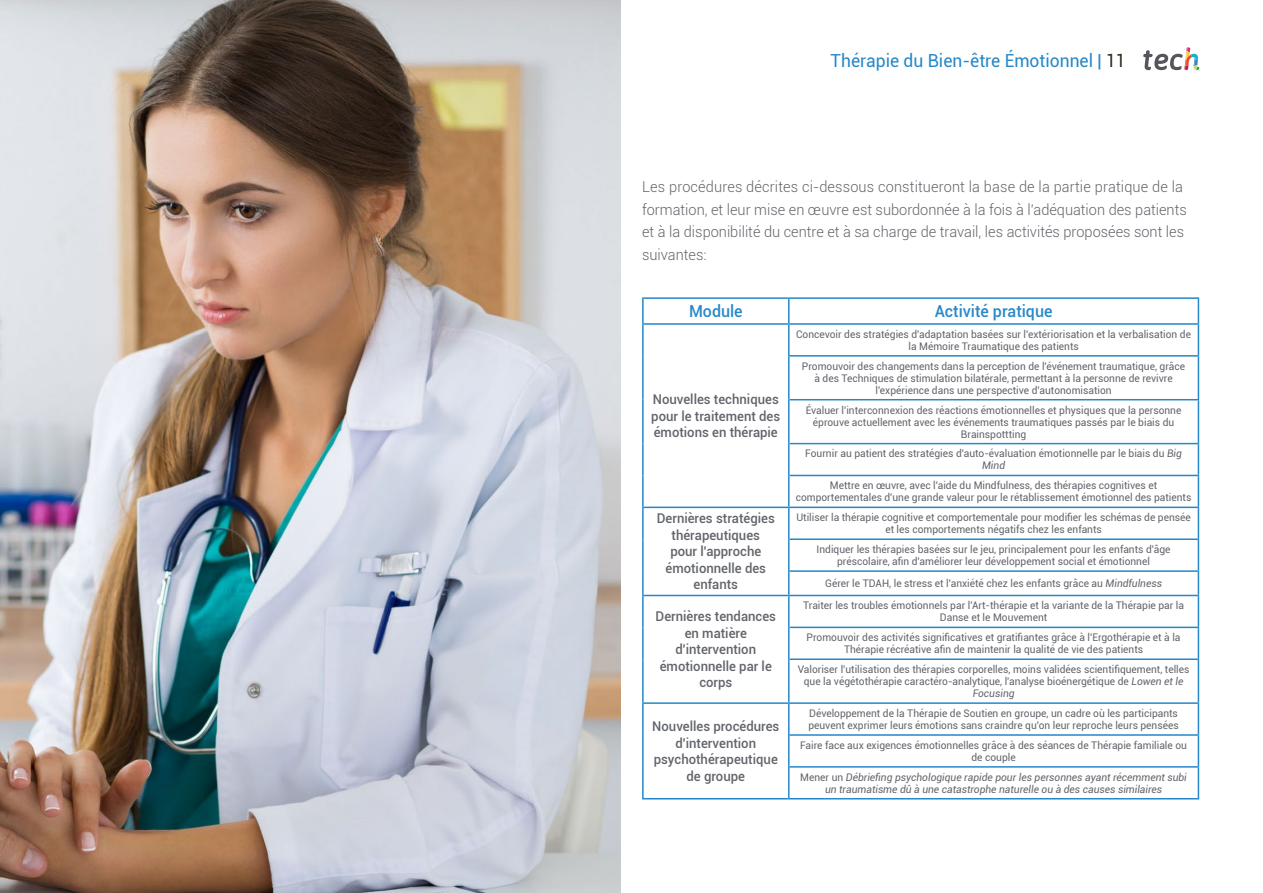
<style>
.page{position:relative;width:1263px;height:893px;background:#fff}
.page>*{position:absolute;margin:0;border:0;box-sizing:border-box;transform-origin:0 0}
.t1{font:18px "Roboto";color:#2488c9}
.t2{font:500 16.5px "Roboto";color:#2988c9}
.t3{font:300 15px/22.5px "Roboto";color:#61646a}
.t4{font:500 13.5px/16.5px "Roboto";color:#61646a;text-align:center}
.t5{font:10.5px/12px "Roboto";color:#61646a;text-align:center}
.t6{font:italic 10.5px/12px "Roboto";color:#61646a;text-align:center}
.s1{color:#312e20}
.s2{font-style:italic}
.s3{font-style:normal}
</style>
<div class="page">
<svg style="left:1143px;top:47px;width:56px;height:24px"></svg>
<hr style="left:642px;top:798px;width:147px;height:1px;background:#2488c9">
<hr style="left:788px;top:357px;width:1px;height:43px;background:#2988c9">
<hr style="left:788px;top:400px;width:1px;height:44px;background:#2988c9">
<hr style="left:788px;top:444px;width:1px;height:31px;background:#2988c9">
<hr style="left:788px;top:475px;width:1px;height:32px;background:#2988c9">
<hr style="left:788px;top:508px;width:1px;height:31px;background:#2988c9">
<hr style="left:788px;top:539px;width:1px;height:32px;background:#2988c9">
<svg style="left:788px;top:571px;width:1px;height:24px"></svg>
<hr style="left:788px;top:596px;width:1px;height:31px;background:#2988c9">
<hr style="left:788px;top:627px;width:1px;height:32px;background:#2988c9">
<hr style="left:788px;top:659px;width:1px;height:43px;background:#2988c9">
<hr style="left:788px;top:704px;width:1px;height:31px;background:#2988c9">
<hr style="left:788px;top:735px;width:1px;height:32px;background:#2988c9">
<hr style="left:788px;top:767px;width:1px;height:31px;background:#2988c9">
<hr style="left:788px;top:325px;width:1px;height:30px;background:#2988c9">
<hr style="left:642px;top:297px;width:147px;height:2px;background:#2488c9">
<hr style="left:642px;top:299px;width:2px;height:24px;background:#2488c9">
<hr style="left:789px;top:297px;width:410px;height:2px;background:#2488c9">
<svg style="left:788px;top:299px;width:1px;height:24px"></svg>
<svg style="left:1198px;top:299px;width:1px;height:24px"></svg>
<hr style="left:642px;top:323px;width:147px;height:2px;background:#2488c9">
<hr style="left:642px;top:325px;width:2px;height:31px;background:#2488c9">
<hr style="left:642px;top:356px;width:2px;height:44px;background:#2488c9">
<hr style="left:642px;top:400px;width:2px;height:44px;background:#2488c9">
<hr style="left:642px;top:444px;width:2px;height:31px;background:#2488c9">
<hr style="left:642px;top:475px;width:2px;height:32px;background:#2488c9">
<hr style="left:789px;top:323px;width:410px;height:2px;background:#2488c9">
<hr style="left:1198px;top:325px;width:1px;height:30px;background:#2488c9">
<hr style="left:642px;top:507px;width:147px;height:1px;background:#2488c9">
<hr style="left:642px;top:508px;width:2px;height:31px;background:#2488c9">
<hr style="left:642px;top:539px;width:2px;height:32px;background:#2488c9">
<hr style="left:642px;top:571px;width:2px;height:24px;background:#2488c9">
<hr style="left:642px;top:595px;width:147px;height:1px;background:#2488c9">
<hr style="left:642px;top:596px;width:2px;height:31px;background:#2488c9">
<hr style="left:642px;top:627px;width:2px;height:32px;background:#2488c9">
<hr style="left:642px;top:659px;width:2px;height:43px;background:#2488c9">
<hr style="left:642px;top:702px;width:147px;height:2px;background:#2488c9">
<hr style="left:642px;top:704px;width:2px;height:31px;background:#2488c9">
<hr style="left:642px;top:735px;width:2px;height:32px;background:#2488c9">
<hr style="left:642px;top:767px;width:2px;height:31px;background:#2488c9">
<hr style="left:788px;top:355px;width:411px;height:2px;background:#2488c9">
<hr style="left:1198px;top:357px;width:1px;height:42px;background:#2488c9">
<hr style="left:789px;top:399px;width:410px;height:1px;background:#2488c9">
<hr style="left:1198px;top:400px;width:1px;height:43px;background:#2488c9">
<hr style="left:789px;top:443px;width:410px;height:1px;background:#2488c9">
<hr style="left:1198px;top:444px;width:1px;height:31px;background:#2488c9">
<hr style="left:789px;top:475px;width:410px;height:1px;background:#2488c9">
<hr style="left:1198px;top:476px;width:1px;height:31px;background:#2488c9">
<hr style="left:789px;top:507px;width:410px;height:1px;background:#2488c9">
<hr style="left:1198px;top:508px;width:1px;height:30px;background:#2488c9">
<hr style="left:789px;top:538px;width:410px;height:2px;background:#2488c9">
<hr style="left:1198px;top:540px;width:1px;height:30px;background:#2488c9">
<hr style="left:789px;top:570px;width:410px;height:2px;background:#2488c9">
<svg style="left:1198px;top:572px;width:1px;height:23px"></svg>
<hr style="left:789px;top:595px;width:410px;height:1px;background:#2488c9">
<hr style="left:1198px;top:596px;width:1px;height:31px;background:#2488c9">
<hr style="left:789px;top:627px;width:410px;height:1px;background:#2488c9">
<hr style="left:1198px;top:628px;width:1px;height:30px;background:#2488c9">
<hr style="left:789px;top:658px;width:410px;height:2px;background:#2488c9">
<hr style="left:1198px;top:660px;width:1px;height:42px;background:#2488c9">
<hr style="left:789px;top:702px;width:410px;height:2px;background:#2488c9">
<hr style="left:1198px;top:704px;width:1px;height:30px;background:#2488c9">
<hr style="left:789px;top:734px;width:410px;height:2px;background:#2488c9">
<hr style="left:1198px;top:736px;width:1px;height:30px;background:#2488c9">
<hr style="left:789px;top:766px;width:410px;height:2px;background:#2488c9">
<hr style="left:1198px;top:768px;width:1px;height:30px;background:#2488c9">
<hr style="left:789px;top:798px;width:410px;height:1px;background:#2488c9">
<img style="left:0;top:0;width:621px;height:893px">
<h1 class="t1" style="left:831px;top:48px;width:297px">Thérapie du Bien-être Émotionnel | <span class="s1">11</span></h1>
<p class="t3" style="left:642px;top:175px;width:546px">Les procédures décrites ci-dessous constitueront la base de la partie pratique de la formation, et leur mise en œuvre est subordonnée à la fois à l'adéquation des patients et à la disponibilité du centre et à sa charge de travail, les activités proposées sont les suivantes:</p>
<h2 class="t2" style="left:689px;top:299px;width:55px">Module</h2>
<h2 class="t2" style="left:935px;top:299px;width:119px">Activité pratique</h2>
<p class="t4" style="left:651px;top:391px;width:130px;text-align:justify">Nouvelles techniques pour le traitement des émotions en thérapie</p>
<p class="t5" style="left:796px;top:328px;width:396px">Concevoir des stratégies d'adaptation basées sur l'extériorisation et la verbalisation de la Mémoire Traumatique des patients</p>
<p class="t5" style="left:802px;top:360px;width:385px">Promouvoir des changements dans la perception de l'événement traumatique, grâce à des Techniques de stimulation bilatérale, permettant à la personne de revivre l'expérience dans une perspective d'autonomisation</p>
<p class="t5" style="left:806px;top:403px;width:377px">Évaluer l'interconnexion des réactions émotionnelles et physiques que la personne éprouve actuellement avec les événements traumatiques passés par le biais du<br>Brainspottting</p>
<p class="t5" style="left:805px;top:447px;width:378px">Fournir au patient des stratégies d'auto-évaluation émotionnelle par le biais du <span class="s2">Big<br>Mind</span></p>
<p class="t5" style="left:796px;top:479px;width:397px">Mettre en œuvre, avec l'aide du Mindfulness, des thérapies cognitives et comportementales d'une grande valeur pour le rétablissement émotionnel des patients</p>
<p class="t4" style="left:657px;top:510px;width:120px">Dernières stratégies thérapeutiques pour l'approche émotionnelle des enfants</p>
<p class="t5" style="left:796px;top:511px;width:396px">Utiliser la thérapie cognitive et comportementale pour modifier les schémas de pensée et les comportements négatifs chez les enfants</p>
<p class="t5" style="left:817px;top:543px;width:355px">Indiquer les thérapies basées sur le jeu, principalement pour les enfants d'âge préscolaire, afin d'améliorer leur développement social et émotionnel</p>
<p class="t5" style="left:825px;top:577px;width:338px">Gérer le TDAH, le stress et l'anxiété chez les enfants grâce au <span class="s2">Mindfulness</span></p>
<p class="t4" style="left:656px;top:608px;width:122px">Dernières tendances en matière d'intervention émotionnelle par le corps</p>
<p class="t5" style="left:803px;top:599px;width:382px">Traiter les troubles émotionnels par l'Art-thérapie et la variante de la Thérapie par la<br>Danse et le Mouvement</p>
<p class="t5" style="left:807px;top:631px;width:375px">Promouvoir des activités significatives et gratifiantes grâce à l'Ergothérapie et à la<br>Thérapie récréative afin de maintenir la qualité de vie des patients</p>
<p class="t5" style="left:798px;top:663px;width:393px">Valoriser l'utilisation des thérapies corporelles, moins validées scientifiquement, telles que la végétothérapie caractéro-analytique, l'analyse bioénergétique de <span class="s2">Lowen et le<br>Focusing</span></p>
<p class="t4" style="left:652px;top:718px;width:129px">Nouvelles procédures d'intervention psychothérapeutique de groupe</p>
<p class="t5" style="left:808px;top:707px;width:372px;text-align:left">Développement de la Thérapie de Soutien en groupe, un cadre où les participants peuvent exprimer leurs émotions sans craindre qu'on leur reproche leurs pensées</p>
<p class="t5" style="left:800px;top:739px;width:388px">Faire face aux exigences émotionnelles grâce à des séances de Thérapie familiale ou de couple</p>
<p class="t6" style="left:800px;top:771px;width:388px"><span class="s3">Mener un</span> Débriefing psychologique rapide pour les personnes ayant récemment subi un traumatisme dû à une catastrophe naturelle ou à des causes similaires</p>
</div>
